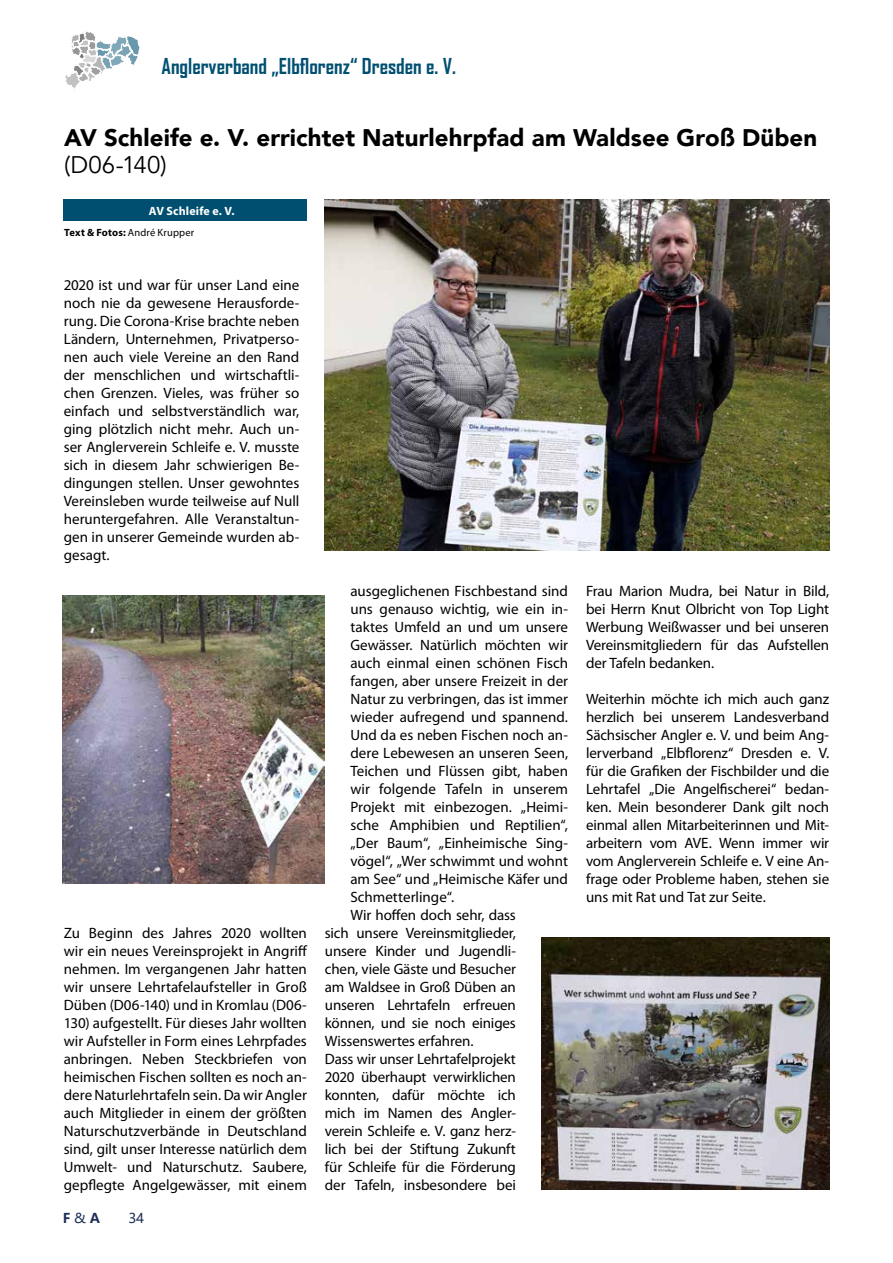
<style>
.page{position:relative;width:893px;height:1263px;background:#fff}
.page>*{position:absolute;margin:0;border:0;box-sizing:border-box;transform-origin:0 0}
.t1{font:900 24px "Avenir LT Com";letter-spacing:.005em;color:#000}
.t2{font:24px "Avenir LT Com";letter-spacing:.005em;color:#000}
.t3{font:700 21px "Agency FB";color:#004f71}
.t4{font:15px/18px "Myriad Pro";letter-spacing:-.005em;color:#000;text-align:justify}
.t5{font:700 13.5px "Microsoft Ya Hei";color:#1d2e57}
.t6{font:13.5px "Microsoft Ya Hei";color:#1d2e57}
.t7{font:700 12px "Myriad Pro";letter-spacing:.015em;color:#fff}
.t8{font:10.5px "Myriad Pro";letter-spacing:.015em;color:#000}
.s1{font-weight:700}
.s2{font-weight:400}
</style>
<div class="page">
<svg style="left:65px;top:32px;width:75px;height:57px"></svg>
<div style="left:64px;top:200px;width:243px;height:21px;background:#004f71"></div>
<img style="left:325px;top:200px;width:504px;height:350px">
<img style="left:63px;top:596px;width:262px;height:288px">
<img style="left:541px;top:938px;width:288px;height:252px">
<h2 class="t3" style="left:162px;top:53px;width:296px">Anglerverband „Elbflorenz“ Dresden e. V.</h2>
<h1 class="t1" style="left:64px;top:123px;width:754px">AV Schleife e. V. errichtet Naturlehrpfad am Waldsee Groß Düben</h1>
<h1 class="t2" style="left:64px;top:150px;width:104px">(D06-140)</h1>
<p class="t7" style="left:149px;top:203px;width:87px">AV Schleife e. V.</p>
<p class="t8" style="left:64px;top:226px;width:131px"><span class="s1">Text &amp; Fotos:</span> André Krupper</p>
<p class="t4" style="left:64px;top:276px;width:237px">2020 ist und war für unser Land eine noch nie da gewesene Herausforde&shy;rung. Die Corona-Krise brachte neben Ländern, Unternehmen, Privatperso&shy;nen auch viele Vereine an den Rand der menschlichen und wirtschaftli&shy;chen Grenzen. Vieles, was früher so einfach und selbstverständlich war, ging plötzlich nicht mehr. Auch un&shy;ser Anglerverein Schleife e. V. musste sich in diesem Jahr schwierigen Be&shy;dingungen stellen. Unser gewohntes Vereinsleben wurde teilweise auf Null heruntergefahren. Alle Veranstaltun&shy;gen in unserer Gemeinde wurden ab&shy;gesagt.</p>
<p class="t4" style="left:64px;top:924px;width:245px">Zu Beginn des Jahres 2020 wollten wir ein neues Vereinsprojekt in Angriff nehmen. Im vergangenen Jahr hatten wir unsere Lehrtafelaufsteller in Groß Düben (D06-140) und in Kromlau (D06- 130) aufgestellt. Für dieses Jahr wollten wir Aufsteller in Form eines Lehrpfades anbringen. Neben Steckbriefen von heimischen Fischen sollten es noch an&shy;dere Naturlehrtafeln sein. Da wir Angler auch Mitglieder in einem der größten Naturschutzverbände in Deutschland sind, gilt unser Interesse natürlich dem Umwelt- und Naturschutz. Saubere, gepflegte Angelgewässer, mit einem</p>
<p class="t5" style="left:63px;top:1209px;width:39px">F <span class="s2">&amp;</span> A</p>
<p class="t6" style="left:128px;top:1209px;width:17px">34</p>
<p class="t4" style="left:350px;top:582px;width:219px">ausgeglichenen Fischbestand sind</p>
<p class="t4" style="left:350px;top:600px;width:219px">uns genauso wichtig, wie ein in-</p>
<p class="t4" style="left:350px;top:618px;width:219px">taktes Umfeld an und um unsere</p>
<p class="t4" style="left:350px;top:636px;width:219px">Gewässer. Natürlich möchten wir</p>
<p class="t4" style="left:350px;top:654px;width:219px">auch einmal einen schönen Fisch</p>
<p class="t4" style="left:350px;top:672px;width:219px">fangen, aber unsere Freizeit in der</p>
<p class="t4" style="left:350px;top:690px;width:219px">Natur zu verbringen, das ist immer</p>
<p class="t4" style="left:350px;top:708px;width:219px">wieder aufregend und spannend.</p>
<p class="t4" style="left:350px;top:726px;width:219px">Und da es neben Fischen noch an-</p>
<p class="t4" style="left:350px;top:744px;width:219px">dere Lebewesen an unseren Seen,</p>
<p class="t4" style="left:350px;top:762px;width:219px">Teichen und Flüssen gibt, haben</p>
<p class="t4" style="left:350px;top:780px;width:219px">wir folgende Tafeln in unserem</p>
<p class="t4" style="left:350px;top:798px;width:219px">Projekt mit einbezogen. „Heimi-</p>
<p class="t4" style="left:350px;top:816px;width:219px">sche Amphibien und Reptilien“,</p>
<p class="t4" style="left:350px;top:834px;width:219px">„Der Baum“, „Einheimische Sing-</p>
<p class="t4" style="left:350px;top:852px;width:219px">vögel“, „Wer schwimmt und wohnt</p>
<p class="t4" style="left:350px;top:870px;width:219px">am See“ und „Heimische Käfer und</p>
<p class="t4" style="left:350px;top:888px;width:105px">Schmetterlinge“.</p>
<p class="t4" style="left:350px;top:906px;width:167px">Wir hoffen doch sehr, dass</p>
<p class="t4" style="left:325px;top:924px;width:193px">sich unsere Vereinsmitglieder,</p>
<p class="t4" style="left:325px;top:942px;width:193px">unsere Kinder und Jugendli-</p>
<p class="t4" style="left:325px;top:960px;width:193px">chen, viele Gäste und Besucher</p>
<p class="t4" style="left:325px;top:978px;width:192px">am Waldsee in Groß Düben an</p>
<p class="t4" style="left:325px;top:996px;width:193px">unseren Lehrtafeln erfreuen</p>
<p class="t4" style="left:325px;top:1014px;width:192px">können, und sie noch einiges</p>
<p class="t4" style="left:325px;top:1032px;width:150px">Wissenswertes erfahren.</p>
<p class="t4" style="left:325px;top:1050px;width:193px">Dass wir unser Lehrtafelprojekt</p>
<p class="t4" style="left:325px;top:1068px;width:193px">2020 überhaupt verwirklichen</p>
<p class="t4" style="left:325px;top:1086px;width:193px">konnten, dafür möchte ich</p>
<p class="t4" style="left:325px;top:1104px;width:193px">mich im Namen des Angler-</p>
<p class="t4" style="left:325px;top:1122px;width:193px">verein Schleife e. V. ganz herz-</p>
<p class="t4" style="left:325px;top:1140px;width:193px">lich bei der Stiftung Zukunft</p>
<p class="t4" style="left:325px;top:1158px;width:192px">für Schleife für die Förderung</p>
<p class="t4" style="left:325px;top:1176px;width:193px">der Tafeln, insbesondere bei</p>
<p class="t4" style="left:586px;top:582px;width:245px">Frau Marion Mudra, bei Natur in Bild, bei Herrn Knut Olbricht von Top Light Werbung Weißwasser und bei unseren Vereinsmitgliedern für das Aufstellen der Tafeln bedanken.</p>
<p class="t4" style="left:586px;top:690px;width:245px">Weiterhin möchte ich mich auch ganz herzlich bei unserem Landesverband Sächsischer Angler e. V. und beim Ang&shy;lerverband „Elbflorenz“ Dresden e. V. für die Grafiken der Fischbilder und die Lehrtafel „Die Angelfischerei“ bedan&shy;ken. Mein besonderer Dank gilt noch einmal allen Mitarbeiterinnen und Mit&shy;arbeitern vom AVE. Wenn immer wir vom Anglerverein Schleife e. V eine An&shy;frage oder Probleme haben, stehen sie uns mit Rat und Tat zur Seite.</p>
</div>
